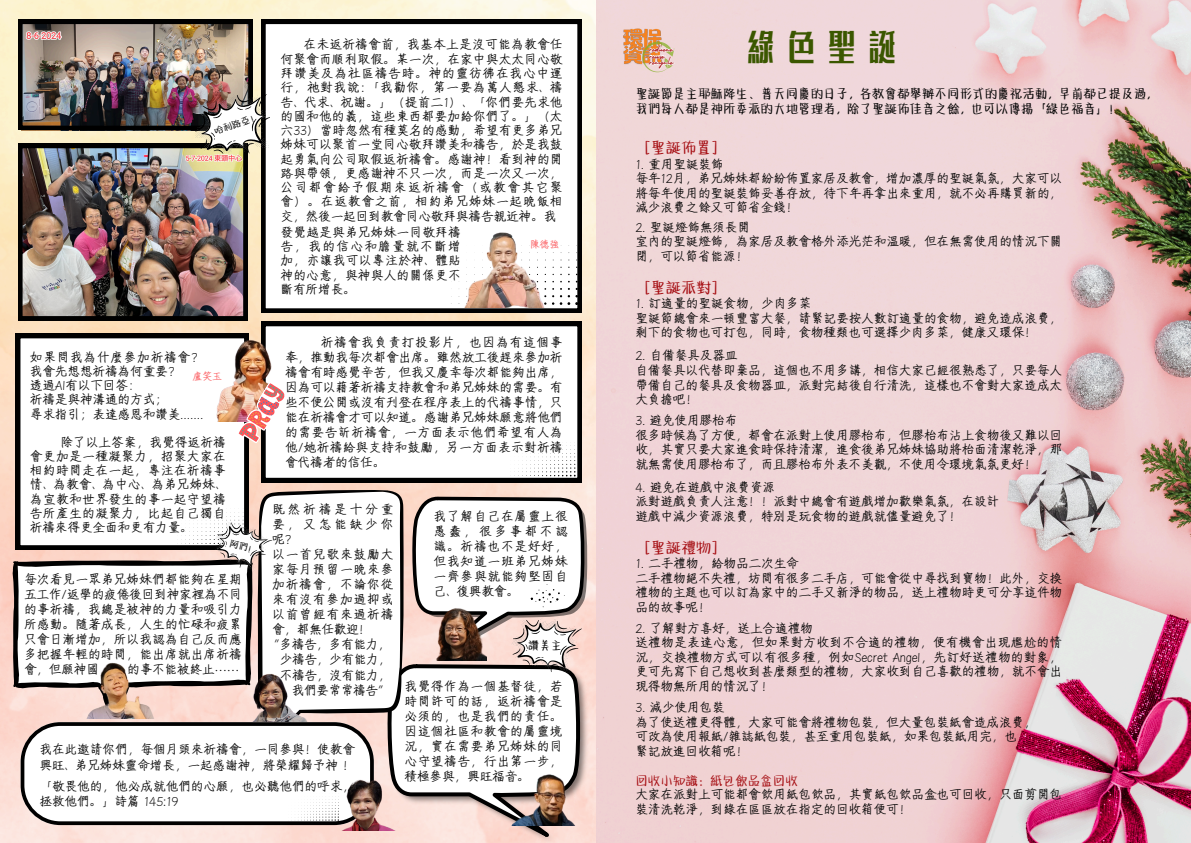
<style>
.page{position:relative;width:1191px;height:843px;background:#fff}
.page>*{position:absolute;margin:0;border:0;box-sizing:border-box;transform-origin:0 0}
.t1{font:36px "Canva Printing SC";color:#3b5700}
.t2{font:17px "Canva Half Sugar SC";letter-spacing:-.005em;color:#a60e13}
.t3{font:14px/14.2px "Canva Beautiful SC";letter-spacing:-.005em;color:#000}
.t4{font:14px/14.2px "Canva Half Sugar SC";letter-spacing:-.005em;color:#000}
.t5{font:14px "Canva Beautiful SC";letter-spacing:.07em;color:#000}
.t6{font:14px "Canva Beautiful SC";letter-spacing:.21em;color:#000}
.t7{font:12.3px "Canva Half Sugar SC";color:#000}
.t8{font:11px "Holiday";letter-spacing:.015em;color:#a60e13}
.t9{font:11px "Canva Beautiful SC";letter-spacing:-.005em;color:#fb565a}
.t10{font:10.3px "Canva Half Sugar SC";color:#000}
.s1{font-family:"Canva Half Sugar SC";color:#a60e13}
</style>
<div class="page">
<img style="left:0;top:0;width:1190px;height:842px">
<img style="left:621px;top:27px;width:42px;height:40px">
<svg style="left:642px;top:41px;width:33px;height:42px"></svg>
<svg style="left:261px;top:20px;width:320px;height:293px"></svg>
<svg style="left:451px;top:245px;width:127px;height:67px"></svg>
<img style="left:463px;top:232px;width:82px;height:76px">
<svg style="left:16px;top:334px;width:232px;height:155px"></svg>
<svg style="left:261px;top:322px;width:320px;height:160px"></svg>
<img style="left:217px;top:340px;width:72px;height:81px">
<img style="left:18px;top:155px;width:230px;height:165px">
<img style="left:236px;top:381px;width:52px;height:64px">
<svg style="left:510px;top:442px;width:65px;height:34px"></svg>
<img style="left:18px;top:20px;width:253px;height:135px">
<svg style="left:13px;top:489px;width:575px;height:353px"></svg>
<p class="t10" style="left:213px;top:126px;width:48px;rotate:-19deg">哈利路亞！</p>
<h3 class="t3" style="left:280px;top:37px;width:283px;text-align:justify;text-indent:23px">在未返祈禱會前，我基本上是沒可能為教會任何聚會而順利取假。某一次，在家中與太太同心敬拜讚美及為社區禱告時。神的靈彷彿在我心中運行，祂對我說﹕「我勸你，第一要為萬人懇求、禱告、代求、祝謝。」（提前二1）、「你們要先求他的國和他的義，這些東西都要加給你們了。」（太六33）當時忽然有種莫名的感動，希望有更多弟兄姊妹可以聚首一堂同心敬拜讚美和禱告，於是我鼓起勇氣向公司取假返祈禱會。感謝神！看到神的開路與帶領，更感謝神不只一次，而是一次又一次，公司都會給予假期來返祈禱會（或教會其它聚會）。在返教會之前，相約弟兄姊妹一起晚飯相交，然後一起回到教會同心敬拜與禱告親近神。我</h3>
<p class="t3" style="left:280px;top:225px;width:182px;text-align:justify">發覺越是與弟兄姊妹一同敬拜禱告，我的信心和膽量就不斷增加，亦讓我可以專注於神、體貼神的心意，與神與人的關係更不斷有所增長。</p>
<h4 class="t9" style="left:529px;top:238px;width:31px">陳德強</h4>
<h4 class="t3" style="left:285px;top:334px;width:279px;line-height:15px;text-align:justify;text-indent:36px">祈禱會我負責打投影片，也因為有這個事奉，推動我每次都會出席。雖然放工後趕來參加祈禱會有時感覺辛苦，但我又慶幸每次都能夠出席，因為可以藉著祈禱支持教會和弟兄姊妹的需要。有些不便公開或沒有刋登在程序表上的代禱事情，只能在祈禱會才可以知道。感謝弟兄姊妹願意將他們的需要告訴祈禱會，一方面表示他們希望有人為他/她祈禱給與支持和鼓勵，另一方面表示對祈禱會代禱者的信任。</h4>
<p class="t3" style="left:30px;top:349px;width:175px">如果問我為什麼參加祈禱會？我會先想想祈禱為何重要？<br>透過AI有以下回答：<br>祈禱是與神溝通的方式；<br>尋求指引；表達感恩和讚美.......</p>
<p class="t9" style="left:192px;top:370px;width:31px">盧笑玉</p>
<p class="t3" style="left:30px;top:434px;width:197px;text-align:justify;text-indent:30px">除了以上答案，我覺得返祈禱會更加是一種凝聚力，招聚大家在相約時間走在一起，專注在祈禱事情、為教會、為中心、為弟兄姊妹、為宣教和世界發生的事一起守望禱告所產生的凝聚力，比起自己獨自祈禱來得更全面和更有力量。</p>
<p class="t6" style="left:272px;top:502px;width:123px">既然祈禱是十分重</p>
<p class="t3" style="left:272px;top:517px;width:123px">要，又怎能缺少你</p>
<p class="t3" style="left:272px;top:532px;width:26px">呢？</p>
<p class="t5" style="left:272px;top:547px;width:123px">以一首兒歌來鼓勵大</p>
<p class="t5" style="left:272px;top:562px;width:123px">家每月預留一晚來參</p>
<p class="t5" style="left:272px;top:577px;width:123px">加祈禱會，不論你從</p>
<p class="t5" style="left:272px;top:592px;width:123px">來有沒有參加過抑或</p>
<p class="t5" style="left:272px;top:607px;width:123px">以前曾經有來過祈禱</p>
<p class="t3" style="left:272px;top:622px;width:100px">會，都無任歡迎！</p>
<p class="t3" style="left:272px;top:637px;width:120px">“多禱告，多有能力，</p>
<p class="t3" style="left:280px;top:652px;width:113px">少禱告，少有能力，</p>
<p class="t3" style="left:280px;top:667px;width:113px">不禱告，沒有能力，</p>
<p class="t3" style="left:292px;top:682px;width:95px">我們要常常禱告”</p>
<p class="t3" style="left:433px;top:508px;width:136px;line-height:15px;text-align:justify">我了解自己在屬靈上很愚蠢，很多事都不認識。祈禱也不是好好，但我知道一班弟兄姊妹一齊參與就能夠堅固自己、復興教會。</p>
<p class="t3" style="left:24px;top:571px;width:219px;line-height:15px;text-align:justify">每次看見一眾弟兄姊妹們都能夠在星期五工作/返學的疲倦後回到神家裡為不同的事祈禱，我總是被神的力量和吸引力所感動。隨著成長，人生的忙碌和疲累只會日漸增加，所以我認為自己反而應多把握年輕的時間，能出席就出席祈禱會，但願神國</p>
<h5 class="t7" style="left:528px;top:639px;width:35px">讚美主</h5>
<p class="t3" style="left:127px;top:661px;width:114px">的事不能被終止……</p>
<p class="t3" style="left:404px;top:678px;width:159px;line-height:15px;text-align:justify">我覺得作為一個基督徒，若時間許可的話，返祈禱會是必須的，也是我們的責任。因這個社區和教會的屬靈境況，實在需要弟兄姊妹的同心守望禱告，行出第一步，積極參與，興旺福音。</p>
<h4 class="t3" style="left:39px;top:741px;width:317px;line-height:15.4px">我在此邀請你們，每個月頭來祈禱會，一同參與！使教會興旺、弟兄姊妹靈命增長，一起感謝神，將榮耀歸予神！</h4>
<p class="t3" style="left:39px;top:777px;width:317px;line-height:15.4px">「敬畏他的，他必成就他們的心願，也必聽他們的呼求，拯救他們。」詩篇 145:19</p>
<h4 class="t1" style="left:744px;top:28px;width:155px">綠色聖誕</h4>
<p class="t4" style="left:635px;top:86px;width:523px">聖誕節是主耶穌降生、普天同慶的日子，各教會都舉辦不同形式的慶祝活動，早前都已提及過，我們每人都是神所委派的大地管理者，除了聖誕佈佳音之餘，也可以傳揚「綠色福音」！</p>
<p class="t2" style="left:635px;top:139px;width:90px">［聖誕佈置］</p>
<p class="t3" style="left:635px;top:156px;width:428px;line-height:14.6px">1. 重用聖誕裝飾<br>每年12月，弟兄姊妹都紛紛佈置家居及教會，增加濃厚的聖誕氣氛，大家可以將每年使用的聖誕裝飾妥善存放，待下年再拿出來重用，就不必再購買新的，減少浪費之餘又可節省金錢！</p>
<p class="t3" style="left:635px;top:219px;width:428px;line-height:14.6px">2. 聖誕燈飾無須長開<br>室內的聖誕燈飾，為家居及教會格外添光茫和溫暖，但在無需使用的情況下關閉，可以節省能源！</p>
<p class="t2" style="left:635px;top:278px;width:90px">［聖誕派對］</p>
<p class="t3" style="left:635px;top:296px;width:428px;line-height:14.6px">1. 訂適量的聖誕食物，少肉多菜<br>聖誕節總會來一頓豐富大餐，請緊記要按人數訂適量的食物，避免造成浪費，剩下的食物也可打包，同時，食物種類也可選擇少肉多菜，健康又環保！</p>
<h4 class="t3" style="left:635px;top:348px;width:428px;line-height:14.6px">2. 自備餐具及器皿<br>自備餐具以代替即棄品，這個也不用多講，相信大家已經很熟悉了，只要每人帶備自己的餐具及食物器皿，派對完結後自行清洗，這樣也不會對大家造成太大負擔吧！</h4>
<p class="t3" style="left:635px;top:412px;width:428px;line-height:14.6px">3. 避免使用膠枱布<br>很多時候為了方便，都會在派對上使用膠枱布，但膠枱布沾上食物後又難以回收，其實只要大家進食時保持清潔，進食後弟兄姊妹協助將枱面清潔乾淨，那就無需使用膠枱布了，而且膠枱布外表不美觀，不使用令環境氣氛更好！</p>
<h4 class="t3" style="left:635px;top:479px;width:365px;line-height:14.6px">4. 避免在遊戲中浪費資源<br>派對遊戲負責人注意！！派對中總會有遊戲增加歡樂氣氛，在設計遊戲中減少資源浪費，特別是玩食物的遊戲就儘量避免了！</h4>
<p class="t2" style="left:635px;top:538px;width:90px">［聖誕禮物］</p>
<p class="t3" style="left:635px;top:555px;width:428px;line-height:14.6px">1. 二手禮物，給物品二次生命<br>二手禮物絕不失禮，坊間有很多二手店，可能會從中尋找到寶物！此外，交換禮物的主題也可以訂為家中的二手又新淨的物品，送上禮物時更可分享這件物品的故事呢！</p>
<p class="t3" style="left:635px;top:620px;width:428px;line-height:14.6px">2. 了解對方喜好，送上合適禮物<br>送禮物是表達心意，但如果對方收到不合適的禮物，便有機會出現尷尬的情況，交換禮物方式可以有很多種，例如Secret Angel，先訂好送禮物的對象，更可先寫下自己想收到甚麼類型的禮物，大家收到自己喜歡的禮物，就不會出現得物無所用的情況了！</p>
<p class="t3" style="left:635px;top:699px;width:403px;line-height:14.6px">3. 減少使用包裝<br>為了使送禮更得體，大家可能會將禮物包裝，但大量包裝紙會造成浪費，可改為使用報紙/雜誌紙包裝，甚至重用包裝紙，如果包裝紙用完，也<br>緊記放進回收箱呢！</p>
<p class="t3" style="left:635px;top:773px;width:428px"><span class="s1">回收小知識：紙包飲品盒回收<br></span>大家在派對上可能都會飲用紙包飲品，其實紙包飲品盒也可回收，只面剪開包裝清洗乾淨，到綠在區區放在指定的回收箱便可！</p>
<p class="t8" style="left:650px;top:40px;width:25px">reduece</p>
<p class="t8" style="left:650px;top:47px;width:17px">reuse</p>
<h4 class="t8" style="left:650px;top:54px;width:25px">recycle</h4>
</div>
